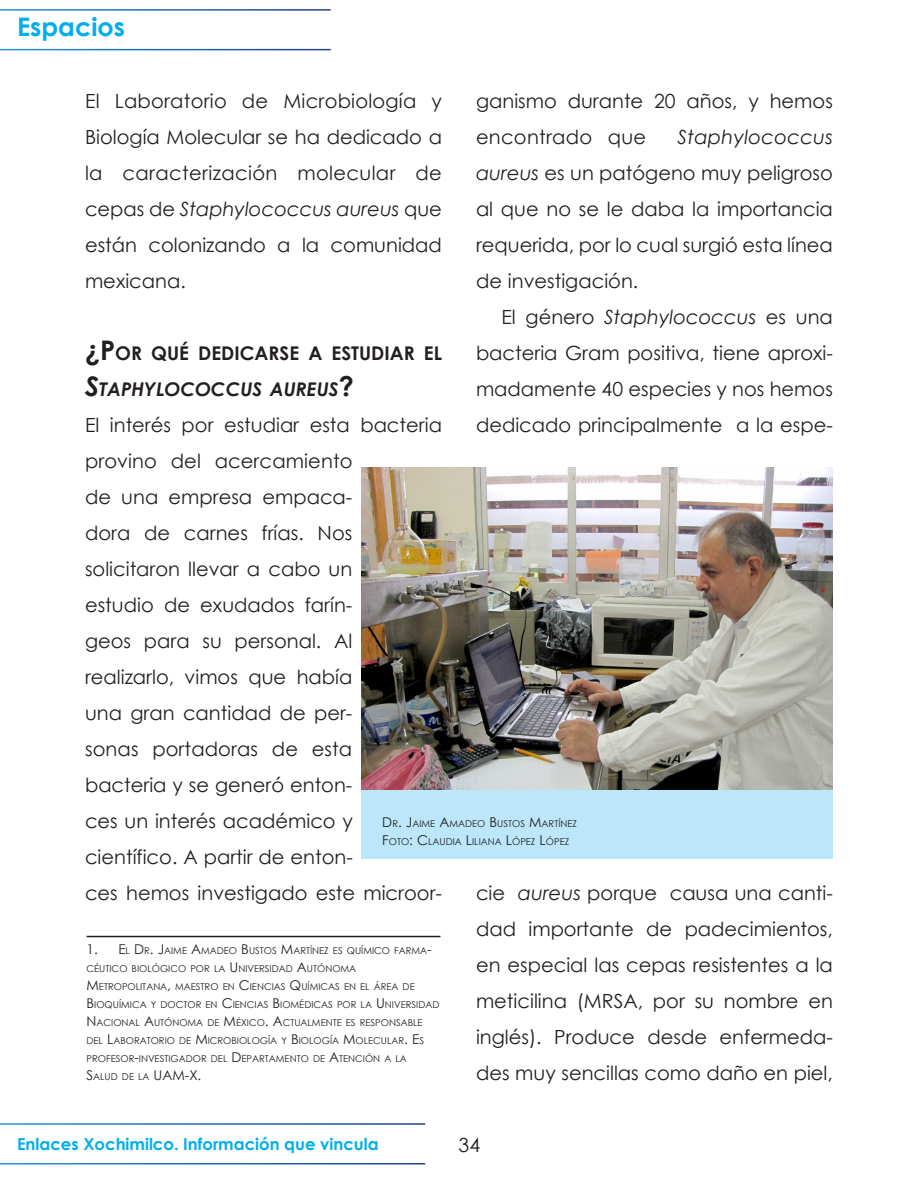
<style>
.page{position:relative;width:918px;height:1188px;background:#fff}
.page>*{position:absolute;margin:0;border:0;box-sizing:border-box;transform-origin:0 0}
.seccioninvestigación{font:700 25.5px "Century Gothic";color:#00aeef}
.cuerpoArticulos_sin{font:19.5px/36px "Century Gothic";color:#231f20;text-align:justify}
.cuerpoArticulos{font:19.5px/36px "Century Gothic";color:#231f20;text-align:justify}
.cuerpo{font:19.5px "Century Gothic";color:#231f20}
.subtitulo_ok{font:700 18.9px/36px "Century Gothic";color:#231f20}
.cornisas_enlaces{font:700 16.5px "Century Gothic";color:#00aeef}
.pies_de_foto{font:9.45px/18px "Century Gothic";color:#231f20}
.pies_de_foto_2alinea{font:9.45px "Century Gothic";color:#231f20}
.s1{font-style:italic}
.s2{font-size:27px}
.s3{font-style:italic;font-size:27px}
.s4{font-size:13.5px}
</style>
<div class="page">
<hr style="left:87px;top:936px;width:353px;height:1px;background:#231f20">
<img style="left:361px;top:468px;width:472px;height:323px">
<div style="left:361px;top:791px;width:472px;height:68px;background:#bce6fa"></div>
<p class="seccioninvestigación" style="left:17px;top:8px;width:110px">Espacios</p>
<p class="cuerpoArticulos_sin" style="left:85px;top:83px;width:358px">El Laboratorio de Microbiología y Biología Molecular se ha dedicado a la caracterización molecular de cepas de <span class="s1">Staphylococcus aureus</span> que están colonizando a la comunidad mexicana.</p>
<p class="cuerpoArticulos_sin" style="left:476px;top:83px;width:358px">ganismo durante 20 años, y hemos encontrado que</p>
<p class="cuerpoArticulos_sin" style="left:476px;top:119px;width:358px;text-indent:202px"><span class="s1">Staphylococcus aureus</span> es un patógeno muy peligroso al que no se le daba la importancia requerida, por lo cual surgió esta línea de investigación.</p>
<p class="cuerpoArticulos" style="left:476px;top:299px;width:358px;text-indent:26px">El género <span class="s1">Staphylococcus</span> es una bacteria Gram positiva, tiene aproxi&shy;madamente 40 especies y nos hemos dedicado principalmente a la espe-</p>
<p class="subtitulo_ok" style="left:85px;top:334px;width:358px"><span class="s2">¿P</span>OR QUÉ DEDICARSE A ESTUDIAR EL<br><span class="s3">S</span><span class="s1">TAPHYLOCOCCUS AUREUS</span><span class="s2">?</span></p>
<p class="cuerpoArticulos_sin" style="left:85px;top:407px;width:358px;text-align:left">El interés por estudiar esta bacteria provino del acercamiento<br>de una empresa empaca-<br>dora de carnes frías. Nos solicitaron llevar a cabo un<br>estudio de exudados farín-<br>geos para su personal. Al realizarlo, vimos que había<br>una gran cantidad de per-<br>sonas portadoras de esta<br>bacteria y se generó enton-<br>ces un interés académico y científico. A partir de enton-<br>ces hemos investigado este microor-</p>
<p class="pies_de_foto_2alinea" style="left:382px;top:817px;width:196px"><span class="s4">D</span>R<span class="s4">. J</span>AIME <span class="s4">A</span>MADEO <span class="s4">B</span>USTOS <span class="s4">M</span>ARTÍNEZ</p>
<p class="pies_de_foto_2alinea" style="left:382px;top:835px;width:188px"><span class="s4">F</span>OTO<span class="s4">: C</span> LAUDIA <span class="s4">L</span>ILIANA <span class="s4">L</span>ÓPEZ <span class="s4">L</span>ÓPEZ</p>
<p class="cuerpoArticulos" style="left:476px;top:875px;width:358px">cie <span class="s1">aureus</span> porque causa una canti&shy;dad importante de padecimientos, en especial las cepas resistentes a la meticilina (MRSA, por su nombre en inglés). Produce desde enfermeda&shy;des muy sencillas como daño en piel,</p>
<p class="pies_de_foto" style="left:87px;top:942px;width:353px"><span class="s4">1. E</span>L <span class="s4">D</span>R<span class="s4">. J</span>AIME <span class="s4">A</span>MADEO <span class="s4">B</span>USTOS <span class="s4">M</span>ARTÍNEZ ES QUÍMICO FARMA<span class="s4">-</span>CÉUTICO BIOLÓGICO POR LA <span class="s4">U</span>NIVERSIDAD <span class="s4">A</span>UTÓNOMA<br><span class="s4">M</span> ETROPOLITANA<span class="s4">,</span> MAESTRO EN <span class="s4">C</span> IENCIAS <span class="s4">Q</span>UÍMICAS EN EL ÁREA DE <span class="s4">B</span>IOQUÍMICA Y DOCTOR EN <span class="s4">C</span>IENCIAS <span class="s4">B</span>IOMÉDICAS POR LA <span class="s4">U</span>NIVERSIDAD <span class="s4">N</span> ACIONAL <span class="s4">A</span>UTÓNOMA DE <span class="s4">M</span> ÉXICO<span class="s4">. A</span>CTUALMENTE ES RESPONSABLE DEL <span class="s4">L</span>ABORATORIO DE <span class="s4">M</span>ICROBIOLOGÍA Y <span class="s4">B</span>IOLOGÍA <span class="s4">M</span>OLECU LAR<span class="s4">. E</span>S PROFESOR<span class="s4">-</span>INVESTIGADOR DEL <span class="s4">D</span>EPARTAMENTO DE <span class="s4">A</span>TENCIÓN A LA<br><span class="s4">S</span>ALUD DE LA <span class="s4">UAM-X.</span></p>
<p class="cornisas_enlaces" style="left:17px;top:1132px;width:363px">Enlaces Xochimilco. Información que vincula</p>
<p class="cuerpo" style="left:459px;top:1131px;width:23px">34</p>
</div>
